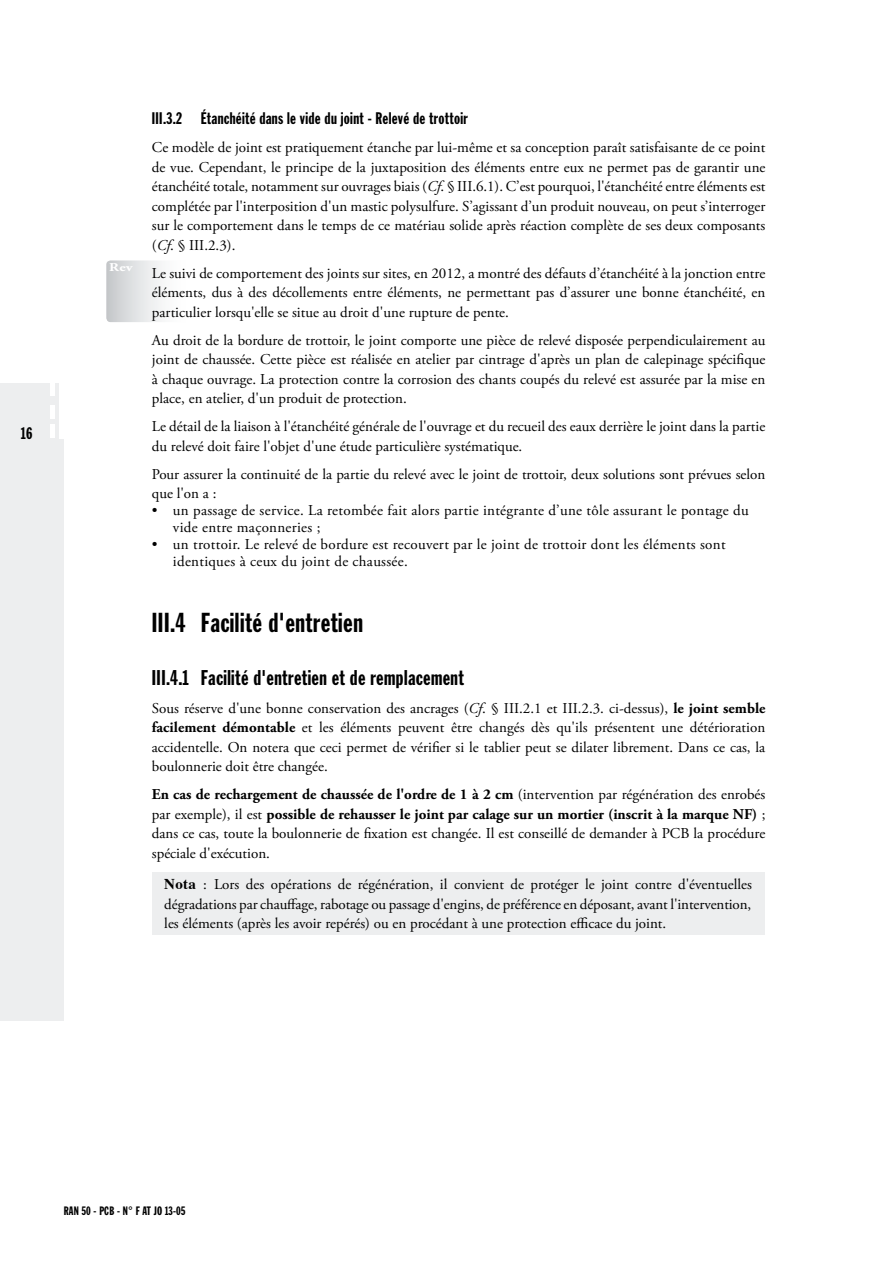
<style>
.page{position:relative;width:893px;height:1263px;background:#fff}
.page>*{position:absolute;margin:0;border:0;box-sizing:border-box;transform-origin:0 0}
.t1{font:27px "Franklin Gothic Extra Cond";letter-spacing:.02em;color:#000}
.t2{font:21px "Franklin Gothic Extra Cond";letter-spacing:.02em;color:#000}
.t3{font:16.5px "Franklin Gothic Extra Cond";letter-spacing:.02em;color:#000}
.t4{font:15px/19.5px "Adobe Garamond Pro";color:#000;text-align:justify}
.t5{font:15px/17px "Adobe Garamond Pro";letter-spacing:.02em;color:#000}
.t6{font:12px "Franklin Gothic Extra Cond";letter-spacing:.02em;color:#000}
.t7{font:700 12px "Adobe Garamond Pro";color:#fff;scale:1.25 1}
.s1{font-style:italic}
.s2{font-weight:700}
.s3{font-family:"Times";font-weight:700}
</style>
<div class="page">
<div style="left:0;top:383px;width:64px;height:637px;background:#edeeef"></div>
<div style="left:59px;top:383px;width:5px;height:55px;background:#fff"></div>
<div style="left:50px;top:382px;width:5px;height:14px;background:#fff"></div>
<div style="left:50px;top:405px;width:5px;height:13px;background:#fff"></div>
<div style="left:50px;top:425px;width:5px;height:13px;background:#fff"></div>
<svg style="left:106px;top:260px;width:55px;height:62px"></svg>
<div style="left:152px;top:872px;width:612px;height:62px;background:#edeeef"></div>
<p class="t3" style="left:21px;top:424px;width:13px">16</p>
<p class="t7" style="left:109px;top:261px;width:20px">Rev</p>
<p class="t3" style="left:152px;top:109px;width:317px">III.3.2 Étanchéité dans le vide du joint - Relevé de trottoir</p>
<p class="t4" style="left:152px;top:138px;width:615px">Ce modèle de joint est pratiquement étanche par lui-même et sa conception paraît satisfaisante de ce point de vue. Cependant, le principe de la juxtaposition des éléments entre eux ne permet pas de garantir une étanchéité totale, notamment sur ouvrages biais (<span class="s1">Cf</span>. § III.6.1). C’est pourquoi, l'étanchéité entre éléments est complétée par l'interposition d'un mastic polysulfure. S’agissant d’un produit nouveau, on peut s’interroger sur le comportement dans le temps de ce matériau solide après réaction complète de ses deux composants (<span class="s1">Cf</span>. § III.2.3).</p>
<p class="t4" style="left:152px;top:264px;width:615px">Le suivi de comportement des joints sur sites, en 2012, a montré des défauts d’étanchéité à la jonction entre éléments, dus à des décollements entre éléments, ne permettant pas d’assurer une bonne étanchéité, en particulier lorsqu'elle se situe au droit d'une rupture de pente.</p>
<p class="t4" style="left:152px;top:331px;width:615px">Au droit de la bordure de trottoir, le joint comporte une pièce de relevé disposée perpendiculairement au joint de chaussée. Cette pièce est réalisée en atelier par cintrage d'après un plan de calepinage spécifique à chaque ouvrage. La protection contre la corrosion des chants coupés du relevé est assurée par la mise en place, en atelier, d'un produit de protection.</p>
<p class="t4" style="left:152px;top:417px;width:615px">Le détail de la liaison à l'étanchéité générale de l'ouvrage et du recueil des eaux derrière le joint dans la partie du relevé doit faire l'objet d'une étude particulière systématique.</p>
<p class="t4" style="left:152px;top:465px;width:615px">Pour assurer la continuité de la partie du relevé avec le joint de trottoir, deux solutions sont prévues selon que l'on a :</p>
<p class="t5" style="left:173px;top:502px;width:577px;text-indent:-21px">• un passage de service. La retombée fait alors partie intégrante d’une tôle assurant le pontage du vide entre maçonneries ;</p>
<p class="t5" style="left:173px;top:536px;width:554px;text-indent:-21px">• un trottoir. Le relevé de bordure est recouvert par le joint de trottoir dont les éléments sont identiques à ceux du joint de chaussée.</p>
<h1 class="t1" style="left:152px;top:608px;width:212px">III.4 Facilité d'entretien</h1>
<h2 class="t2" style="left:152px;top:666px;width:313px">III.4.1 Facilité d'entretien et de remplacement</h2>
<p class="t4" style="left:152px;top:699px;width:615px">Sous réserve d'une bonne conservation des ancrages (<span class="s1">Cf</span>. § III.2.1 et III.2.3. ci-dessus), <span class="s2">le joint semble facilement démontable</span> et les éléments peuvent être changés dès qu'ils présentent une détérioration accidentelle. On notera que ceci permet de vérifier si le tablier peut se dilater librement. Dans ce cas, la boulonnerie doit être changée.</p>
<p class="t4" style="left:152px;top:785px;width:615px"><span class="s2">En cas de rechargement de chaussée de l'ordre de 1 à 2 cm</span> (intervention par régénération des enrobés par exemple), il est <span class="s2">possible de rehausser le joint par calage sur un mortier (inscrit à la marque NF)</span> ; dans ce cas, toute la boulonnerie de fixation est changée. Il est conseillé de demander à PCB la procédure spéciale d'exécution.</p>
<p class="t4" style="left:164px;top:875px;width:589px"><span class="s3">Nota</span> : Lors des opérations de régénération, il convient de protéger le joint contre d'éventuelles dégradations par chauffage, rabotage ou passage d'engins, de préférence en déposant, avant l'intervention, les éléments (après les avoir repérés) ou en procédant à une protection efficace du joint.</p>
<p class="t6" style="left:64px;top:1205px;width:123px">RAN 50 - PCB - N° F AT JO 13-05</p>
</div>
